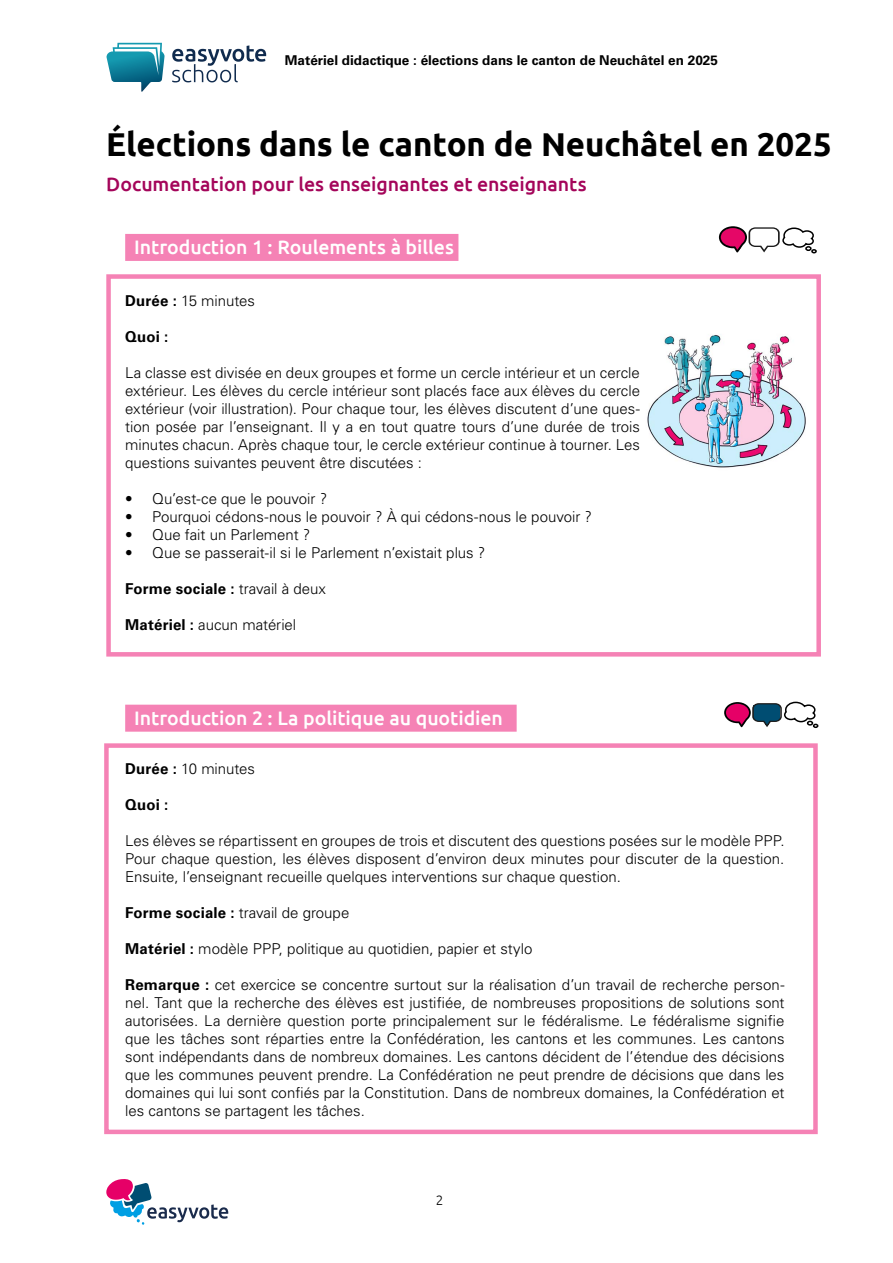
<style>
.page{position:relative;width:893px;height:1263px;background:#fff}
.page>*{position:absolute;margin:0;border:0;box-sizing:border-box;transform-origin:0 0}
.t1{font:700 33px "Ubuntu";color:#000}
.t2{font:500 19.5px "Ubuntu";letter-spacing:-.005em;color:#fff}
.t3{font:500 19.5px "Ubuntu";letter-spacing:-.005em;color:#a4055a}
.t4{font:300 15px/18px "Univers LT Std";color:#000;text-align:justify}
.t5{font:700 15px "Univers LT Std";letter-spacing:.01em;color:#000}
.t6{font:700 13.5px "Univers";color:#000}
.t7{font:300 13.5px "Ubuntu";color:#000}
.s1{font-weight:700}
.s2{font-weight:300}
</style>
<div class="page">
<svg style="left:106px;top:1179px;width:122px;height:46px"></svg>
<svg style="left:172px;top:45px;width:94px;height:37px"></svg>
<svg style="left:106px;top:43px;width:59px;height:49px"></svg>
<div style="left:106px;top:274px;width:715px;height:383px;border:4px solid #f582b5"></div>
<div style="left:125px;top:234px;width:333px;height:27px;background:#f582b5"></div>
<svg style="left:719px;top:226px;width:98px;height:27px"></svg>
<div style="left:104px;top:743px;width:714px;height:391px;border:4px solid #f582b5"></div>
<div style="left:125px;top:705px;width:392px;height:27px;background:#f582b5"></div>
<img style="left:647px;top:335px;width:159px;height:133px">
<svg style="left:724px;top:701px;width:94px;height:27px"></svg>
<p class="t6" style="left:285px;top:53px;width:434px">Matériel didactique : élections dans le canton de Neuchâtel en 2025</p>
<h1 class="t1" style="left:106px;top:124px;width:727px">Élections dans le canton de Neuchâtel en 2025</h1>
<h2 class="t3" style="left:106px;top:171px;width:482px">Documentation pour les enseignantes et enseignants</h2>
<h2 class="t2" style="left:134px;top:235px;width:321px">Introduction 1 : Roulements à billes</h2>
<p class="t4" style="left:125px;top:292px;width:131px"><span class="s1">Durée :</span> 15 minutes</p>
<p class="t5" style="left:125px;top:328px;width:45px">Quoi :</p>
<p class="t4" style="left:125px;top:364px;width:516px">La classe est divisée en deux groupes et forme un cercle intérieur et un cercle extérieur. Les élèves du cercle intérieur sont placés face aux élèves du cercle extérieur (voir illustration). Pour chaque tour, les élèves discutent d’une ques&shy;tion posée par l’enseignant. Il y a en tout quatre tours d’une durée de trois minutes chacun. Après chaque tour, le cercle extérieur continue à tourner. Les questions suivantes peuvent être discutées :</p>
<p class="t4" style="left:125px;top:490px;width:204px">• Qu’est-ce que le pouvoir ?</p>
<p class="t4" style="left:125px;top:508px;width:468px">• Pourquoi cédons-nous le pouvoir ? À qui cédons-nous le pouvoir ?</p>
<p class="t4" style="left:125px;top:526px;width:187px">• Que fait un Parlement ?</p>
<p class="t4" style="left:125px;top:544px;width:362px">• Que se passerait-il si le Parlement n’existait plus ?</p>
<p class="t5" style="left:125px;top:580px;width:202px">Forme sociale : <span class="s2">travail à deux</span></p>
<p class="t4" style="left:125px;top:616px;width:173px"><span class="s1">Matériel :</span> aucun matériel</p>
<h2 class="t2" style="left:134px;top:706px;width:370px">Introduction 2 : La politique au quotidien</h2>
<p class="t4" style="left:125px;top:760px;width:131px"><span class="s1">Durée :</span> 10 minutes</p>
<p class="t5" style="left:125px;top:796px;width:45px">Quoi :</p>
<p class="t4" style="left:125px;top:832px;width:661px">Les élèves se répartissent en groupes de trois et discutent des questions posées sur le modèle PPP.<br>Pour chaque question, les élèves disposent d’environ deux minutes pour discuter de la question.<br>Ensuite, l’enseignant recueille quelques interventions sur chaque question.</p>
<p class="t4" style="left:125px;top:904px;width:226px"><span class="s1">Forme sociale :</span> travail de groupe</p>
<p class="t4" style="left:125px;top:940px;width:409px"><span class="s1">Matériel :</span> modèle PPP, politique au quotidien, papier et stylo</p>
<p class="t4" style="left:125px;top:976px;width:661px"><span class="s1">Remarque :</span> cet exercice se concentre surtout sur la réalisation d’un travail de recherche person&shy;nel. Tant que la recherche des élèves est justifiée, de nombreuses propositions de solutions sont autorisées. La dernière question porte principalement sur le fédéralisme. Le fédéralisme signifie que les tâches sont réparties entre la Confédération, les cantons et les communes. Les cantons sont indépendants dans de nombreux domaines. Les cantons décident de l’étendue des décisions que les communes peuvent prendre. La Confédération ne peut prendre de décisions que dans les domaines qui lui sont confiés par la Constitution. Dans de nombreux domaines, la Confédération et les cantons se partagent les tâches.</p>
<p class="t7" style="left:436px;top:1192px;width:9px">2</p>
</div>
